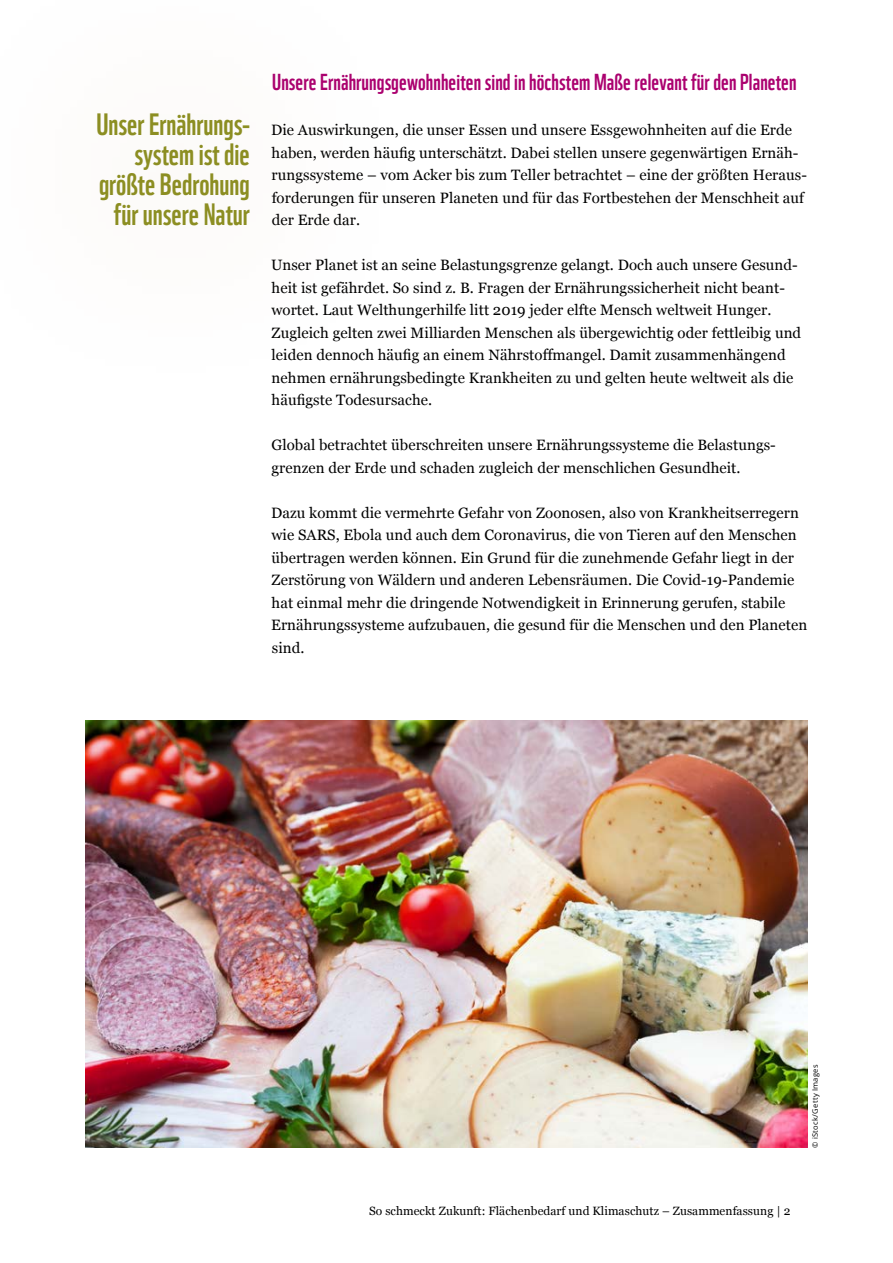
<style>
.page{position:relative;width:893px;height:1263px;background:#fff}
.page>*{position:absolute;margin:0;border:0;box-sizing:border-box;transform-origin:0 0}
.t1{font:30px/30px "WWF";color:#8c8e22;text-align:right}
.t2{font:22.5px "WWF";letter-spacing:.005em;color:#ab006f}
.t3{font:15px/22.5px "Georgia";letter-spacing:.005em;color:#000}
.t4{font:12px "Georgia";letter-spacing:.005em;color:#000}
.t5{font:7.5px "Open Sans";letter-spacing:.035em;color:#000}
</style>
<div class="page">
<img style="left:85px;top:720px;width:723px;height:428px">
<h1 class="t1" style="left:96px;top:106px;width:155px">Unser Ernährungs&shy;system ist die größte Bedrohung für unsere Natur</h1>
<h2 class="t2" style="left:272px;top:64px;width:526px">Unsere Ernährungsgewohnheiten sind in höchstem Maße relevant für den Planeten</h2>
<p class="t3" style="left:271px;top:118px;width:537px">Die Auswirkungen, die unser Essen und unsere Essgewohnheiten auf die Erde haben, werden häufig unterschätzt. Dabei stellen unsere gegenwärtigen Ernäh&shy;rungssysteme – vom Acker bis zum Teller betrachtet – eine der größten Heraus&shy;forderungen für unseren Planeten und für das Fortbestehen der Menschheit auf der Erde dar.</p>
<p class="t3" style="left:271px;top:253px;width:532px">Unser Planet ist an seine Belastungsgrenze gelangt. Doch auch unsere Gesund&shy;heit ist gefährdet. So sind z. B. Fragen der Ernährungssicherheit nicht beant&shy;wortet. Laut Welthungerhilfe litt 2019 jeder elfte Mensch weltweit Hunger.<br>Zugleich gelten zwei Milliarden Menschen als übergewichtig oder fettleibig und leiden dennoch häufig an einem Nährstoffmangel. Damit zusammenhängend nehmen ernährungsbedingte Krankheiten zu und gelten heute weltweit als die häufigste Todesursache.</p>
<p class="t3" style="left:271px;top:433px;width:506px">Global betrachtet überschreiten unsere Ernährungssysteme die Belastungs&shy;grenzen der Erde und schaden zugleich der menschlichen Gesundheit.</p>
<p class="t3" style="left:271px;top:500px;width:538px">Dazu kommt die vermehrte Gefahr von Zoonosen, also von Krankheitserregern wie SARS, Ebola und auch dem Coronavirus, die von Tieren auf den Menschen übertragen werden können. Ein Grund für die zunehmende Gefahr liegt in der Zerstörung von Wäldern und anderen Lebensräumen. Die Covid-19-Pandemie hat einmal mehr die dringende Notwendigkeit in Erinnerung gerufen, stabile Ernährungssysteme aufzubauen, die gesund für die Menschen und den Planeten sind.</p>
<p class="t5" style="left:810px;top:1148px;width:84px;rotate:-90deg">© iStock/Getty Images</p>
<p class="t4" style="left:369px;top:1202px;width:423px">So schmeckt Zukunft: Flächenbedarf und Klimaschutz – Zusammenfassung | 2</p>
</div>
